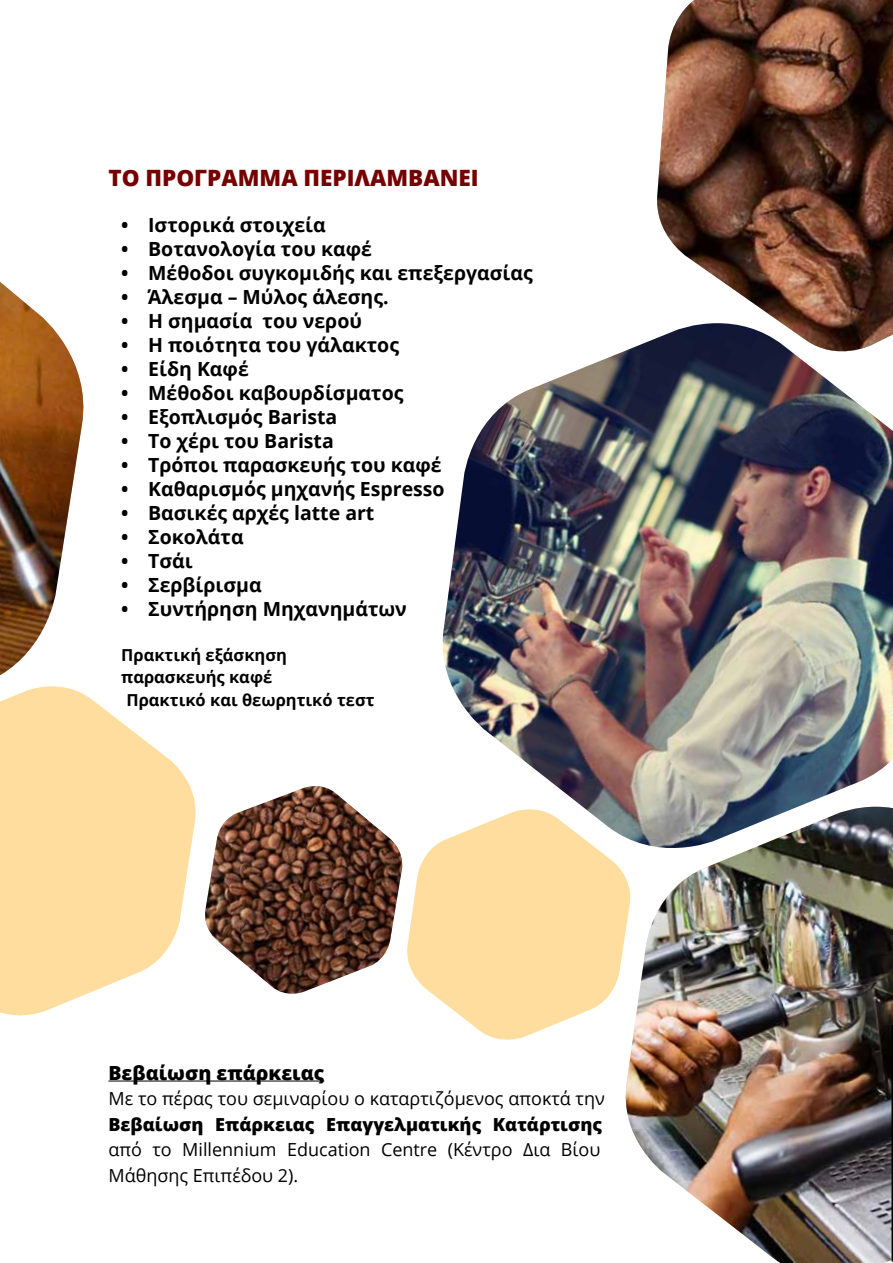
<style>
.page{position:relative;width:893px;height:1263px;background:#fff}
.page>*{position:absolute;margin:0;border:0;box-sizing:border-box;transform-origin:0 0}
.t1{font:800 22.5px "Open Sans";color:#760000}
.t2{font:700 19.5px "Open Sans";color:#000}
.t3{font:800 19.5px "Open Sans";color:#000}
.t4{font:18px/25.5px "Open Sans";color:#000}
.t5{font:800 18px "Open Sans";color:#000}
.t6{font:700 16.5px "Open Sans";color:#000}
</style>
<div class="page">
<img style="left:625px;top:864px;width:268px;height:399px">
<img style="left:657px;top:0;width:236px;height:323px">
<img style="left:442px;top:323px;width:451px;height:541px">
<img style="left:0;top:282px;width:84px;height:393px">
<hr style="left:108px;top:1080px;width:216px;height:1px;background:#000">
<hr style="left:891px;top:1025px;width:2px;height:236px;background:#000">
<svg style="left:0;top:686px;width:196px;height:330px;fill:#ffdd9e"></svg>
<svg style="left:407px;top:802px;width:227px;height:245px;fill:#ffdd9e"></svg>
<img style="left:205px;top:786px;width:198px;height:208px">
<p class="t1" style="left:108px;top:161px;width:372px">ΤΟ ΠΡΟΓΡΑΜΜΑ ΠΕΡΙΛΑΜΒΑΝΕΙ</p>
<p class="t2" style="left:121px;top:211px;width:206px">• Ιστορικά στοιχεία</p>
<p class="t2" style="left:121px;top:235px;width:252px">• Βοτανολογία του καφέ</p>
<p class="t2" style="left:121px;top:259px;width:413px">• Μέθοδοι συγκομιδής και επεξεργασίας</p>
<p class="t2" style="left:121px;top:283px;width:269px">• Άλεσμα – Μύλος άλεσης.</p>
<p class="t2" style="left:121px;top:307px;width:242px">• Η σημασία του νερού</p>
<p class="t2" style="left:121px;top:331px;width:279px">• Η ποιότητα του γάλακτος</p>
<p class="t2" style="left:121px;top:355px;width:129px">• Είδη Καφέ</p>
<p class="t2" style="left:121px;top:379px;width:284px">• Μέθοδοι καβουρδίσματος</p>
<p class="t2" style="left:121px;top:403px;width:218px">• Εξοπλισμός Barista</p>
<p class="t2" style="left:121px;top:427px;width:214px">• Το χέρι του Barista</p>
<p class="t2" style="left:121px;top:451px;width:322px">• Τρόποι παρασκευής του καφέ</p>
<p class="t2" style="left:121px;top:475px;width:325px">• Καθαρισμός μηχανής Espresso</p>
<p class="t2" style="left:121px;top:499px;width:255px">• Βασικές αρχές latte art</p>
<p class="t2" style="left:121px;top:523px;width:124px">• Σοκολάτα</p>
<p class="t2" style="left:121px;top:547px;width:73px">• Τσάι</p>
<p class="t2" style="left:121px;top:571px;width:142px">• Σερβίρισμα</p>
<p class="t2" style="left:121px;top:595px;width:287px">• Συντήρηση Μηχανημάτων</p>
<p class="t6" style="left:121px;top:643px;width:167px">Πρακτική εξάσκηση</p>
<p class="t6" style="left:121px;top:665px;width:153px">παρασκευής καφέ</p>
<p class="t6" style="left:126px;top:688px;width:250px">Πρακτικό και θεωρητικό τεστ</p>
<p class="t3" style="left:108px;top:1058px;width:217px">Βεβαίωση επάρκειας</p>
<p class="t4" style="left:108px;top:1085px;width:498px">Με το πέρας του σεμιναρίου ο καταρτιζόμενος αποκτά την</p>
<p class="t5" style="left:108px;top:1110px;width:495px">Βεβαίωση Επάρκειας Επαγγελματικής Κατάρτισης</p>
<p class="t4" style="left:108px;top:1136px;width:494px">από το Millennium Education Centre (Κέντρο Δια Βίου<br>Μάθησης Επιπέδου 2).</p>
</div>
